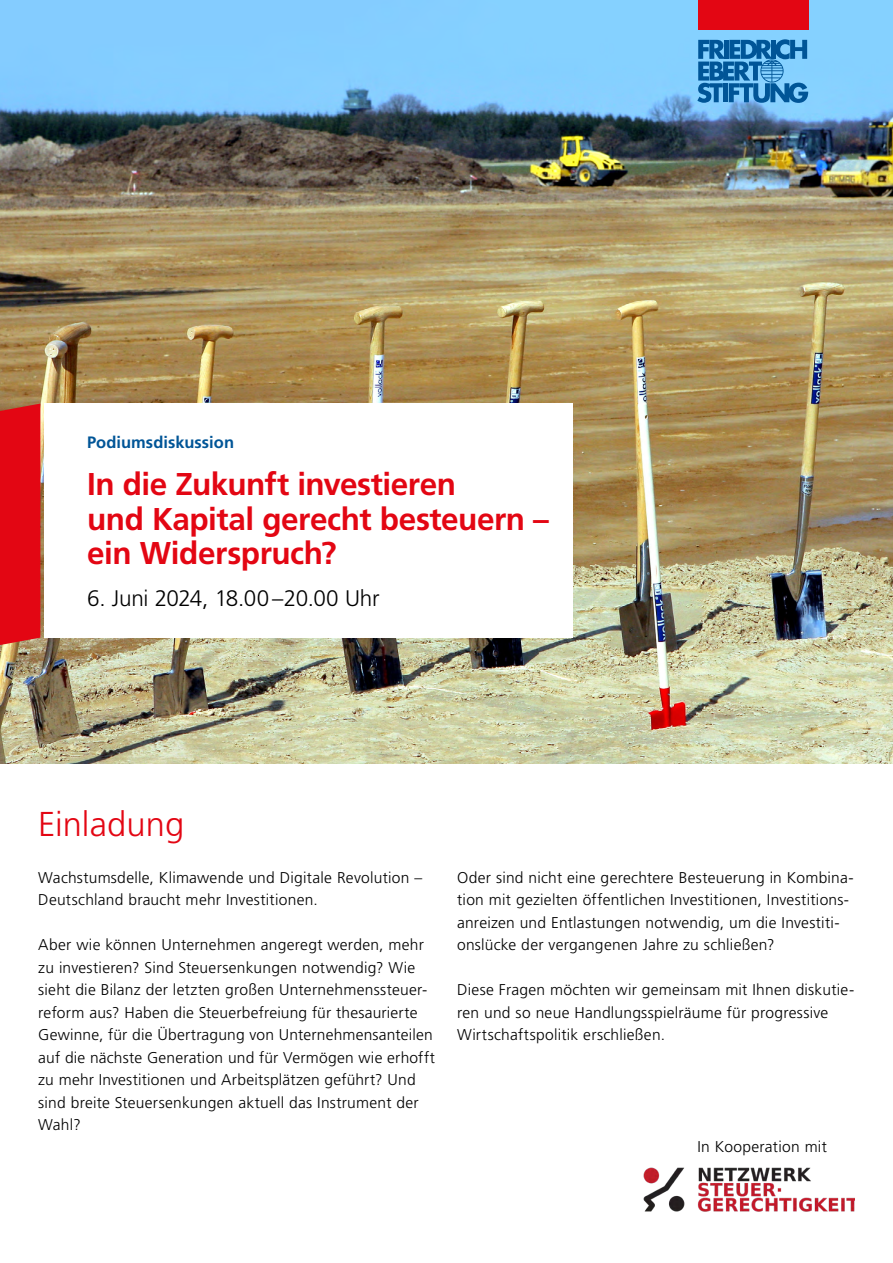
<style>
.page{position:relative;width:893px;height:1263px;background:#fff}
.page>*{position:absolute;margin:0;border:0;box-sizing:border-box;transform-origin:0 0}
.t1{font:300 34.5px "Frutiger LT Pro";color:#e30613}
.h3_U1_Autor_in{font:700 31.5px/34.5px "Frutiger LT Pro";letter-spacing:-.015em;color:#e30613}
.h3_U1_Autor_in-2{font:300 22.5px "Frutiger LT Pro";letter-spacing:-.015em;color:#000}
.h3_U1_Autor_in-3{font:700 16.5px "Frutiger LT Pro";color:#005597}
.Fließtext_Light_-_ohne_Einzug{font:300 15.6px/22.5px "Frutiger LT Pro";letter-spacing:.015em;color:#000}
</style>
<div class="page">
<img style="left:0;top:0;width:893px;height:764px">
<div style="left:45px;top:404px;width:528px;height:234px;background:#fff"></div>
<div style="left:0;top:404px;width:40px;height:241px;background:#e30613"></div>
<div style="left:698px;top:0;width:111px;height:30px;background:#e30613"></div>
<svg style="left:697px;top:39px;width:111px;height:64px;background:#3b8cc5"></svg>
<img style="left:643px;top:1167px;width:212px;height:45px">
<h3 class="h3_U1_Autor_in-3" style="left:87px;top:432px;width:148px">Podiumsdiskussion</h3>
<h3 class="h3_U1_Autor_in" style="left:87px;top:467px;width:463px">In die Zukunft investieren<br>und Kapital gerecht besteuern – ein Widerspruch?</h3>
<h3 class="h3_U1_Autor_in-2" style="left:87px;top:585px;width:294px">6. Juni 2024, 18.00–20.00 Uhr</h3>
<p class="t1" style="left:38px;top:803px;width:148px">Einladung</p>
<p class="Fließtext_Light_-_ohne_Einzug" style="left:38px;top:866px;width:386px">Wachstumsdelle, Klimawende und Digitale Revolution –<br>Deutschland braucht mehr Investitionen.</p>
<p class="Fließtext_Light_-_ohne_Einzug" style="left:38px;top:933px;width:398px">Aber wie können Unternehmen angeregt werden, mehr zu investieren? Sind Steuersenkungen notwendig? Wie sieht die Bilanz der letzten großen Unternehmenssteuer&shy;reform aus? Haben die Steuerbefreiung für thesaurierte Gewinne, für die Übertragung von Unternehmensanteilen auf die nächste Generation und für Vermögen wie erhofft zu mehr Investitionen und Arbeitsplätzen geführt? Und sind breite Steuersenkungen aktuell das Instrument der Wahl?</p>
<p class="Fließtext_Light_-_ohne_Einzug" style="left:457px;top:866px;width:398px">Oder sind nicht eine gerechtere Besteuerung in Kombina&shy;tion mit gezielten öffentlichen Investitionen, Investitions&shy;anreizen und Entlastungen notwendig, um die Investiti&shy;onslücke der vergangenen Jahre zu schließen?</p>
<p class="Fließtext_Light_-_ohne_Einzug" style="left:457px;top:978px;width:399px">Diese Fragen möchten wir gemeinsam mit Ihnen diskutie&shy;ren und so neue Handlungsspielräume für progressive<br>Wirtschaftspolitik erschließen.</p>
<p class="Fließtext_Light_-_ohne_Einzug" style="left:697px;top:1136px;width:131px">In Kooperation mit</p>
</div>
